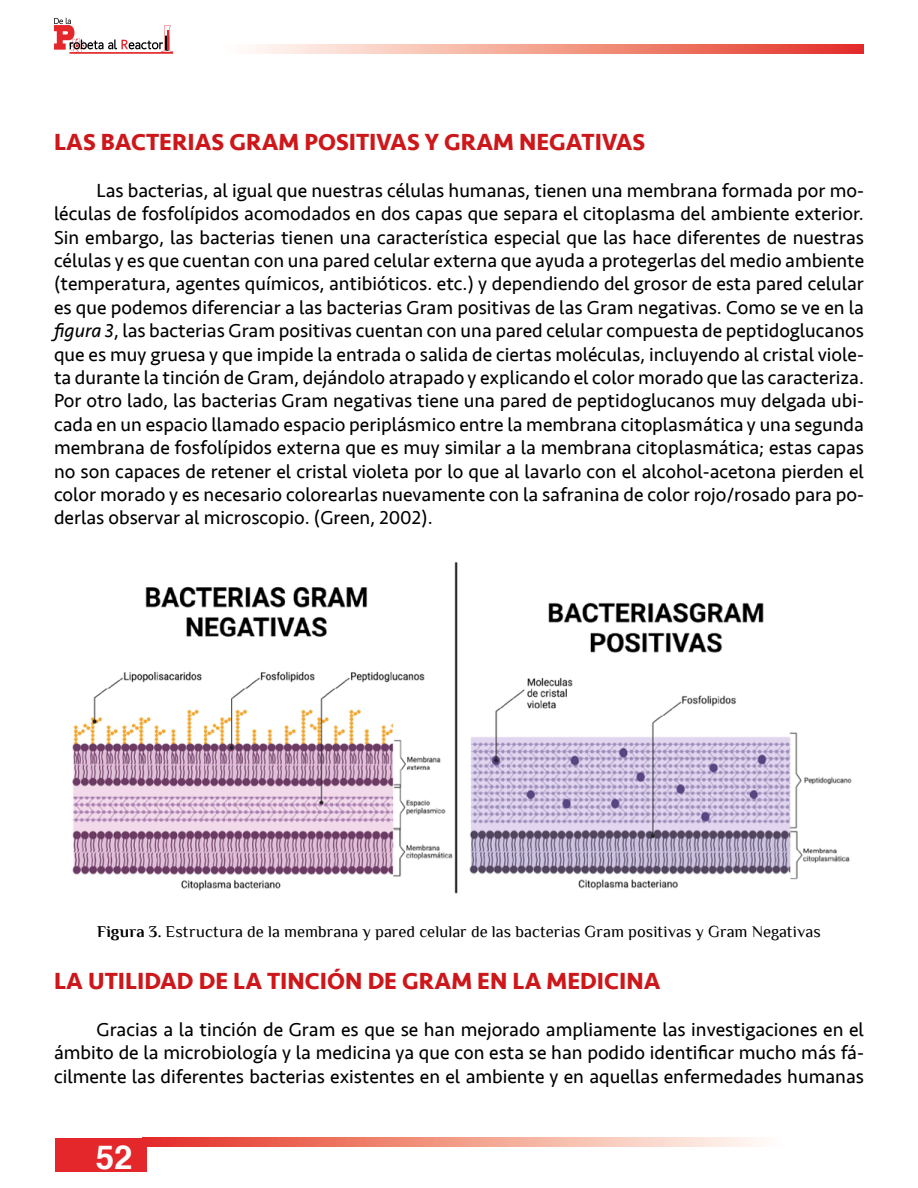
<style>
.page{position:relative;width:918px;height:1188px;background:#fff}
.page>*{position:absolute;margin:0;border:0;box-sizing:border-box;transform-origin:0 0}
.t1{font:700 33px "Helvetica";color:#fff}
.Subtítulo{font:700 24px "Seravek";color:#cd171a}
.t2{font:19.5px/23.4px "Seravek";color:#000;text-align:justify}
.Citas{font:16.5px "Philosopher";letter-spacing:.005em;color:#000}
.s1{font-style:italic}
.s2{font-weight:700}
</style>
<div class="page">
<div style="left:55px;top:1138px;width:92px;height:33px;background:#e3272b"></div>
<svg style="left:147px;top:1138px;width:613px;height:9px;background:#f19789"></svg>
<svg style="left:54px;top:18px;width:119px;height:36px"></svg>
<svg style="left:251px;top:45px;width:613px;height:9px;background:#f1988a"></svg>
<img style="left:72px;top:562px;width:780px;height:332px">
<p class="Subtítulo" style="left:54px;top:123px;width:593px">LAS BACTERIAS GRAM POSITIVAS Y GRAM NEGATIVAS</p>
<p class="t2" style="left:54px;top:178px;width:812px;text-indent:43px">Las bacterias, al igual que nuestras células humanas, tienen una membrana formada por mo&shy;léculas de fosfolípidos acomodados en dos capas que separa el citoplasma del ambiente exterior.<br>Sin embargo, las bacterias tienen una característica especial que las hace diferentes de nuestras células y es que cuentan con una pared celular externa que ayuda a protegerlas del medio ambiente (temperatura, agentes químicos, antibióticos. etc.) y dependiendo del grosor de esta pared celular es que podemos diferenciar a las bacterias Gram positivas de las Gram negativas. Como se ve en la <span class="s1">figura 3</span>, las bacterias Gram positivas cuentan con una pared celular compuesta de peptidoglucanos que es muy gruesa y que impide la entrada o salida de ciertas moléculas, incluyendo al cristal viole&shy;ta durante la tinción de Gram, dejándolo atrapado y explicando el color morado que las caracteriza.<br>Por otro lado, las bacterias Gram negativas tiene una pared de peptidoglucanos muy delgada ubi&shy;cada en un espacio llamado espacio periplásmico entre la membrana citoplasmática y una segunda membrana de fosfolípidos externa que es muy similar a la membrana citoplasmática; estas capas no son capaces de retener el cristal violeta por lo que al lavarlo con el alcohol-acetona pierden el color morado y es necesario colorearlas nuevamente con la safranina de color rojo/rosado para po&shy;derlas observar al microscopio. (Green, 2002).</p>
<p class="Citas" style="left:97px;top:923px;width:725px"><span class="s2">Figura 3.</span> Estructura de la membrana y pared celular de las bacterias Gram positivas y Gram Negativas</p>
<p class="Subtítulo" style="left:54px;top:962px;width:608px">LA UTILIDAD DE LA TINCIÓN DE GRAM EN LA MEDICINA</p>
<p class="t2" style="left:54px;top:1018px;width:812px;text-indent:43px">Gracias a la tinción de Gram es que se han mejorado ampliamente las investigaciones en el ámbito de la microbiología y la medicina ya que con esta se han podido identificar mucho más fá&shy;cilmente las diferentes bacterias existentes en el ambiente y en aquellas enfermedades humanas</p>
<h1 class="t1" style="left:96px;top:1130px;width:38px">52</h1>
</div>
